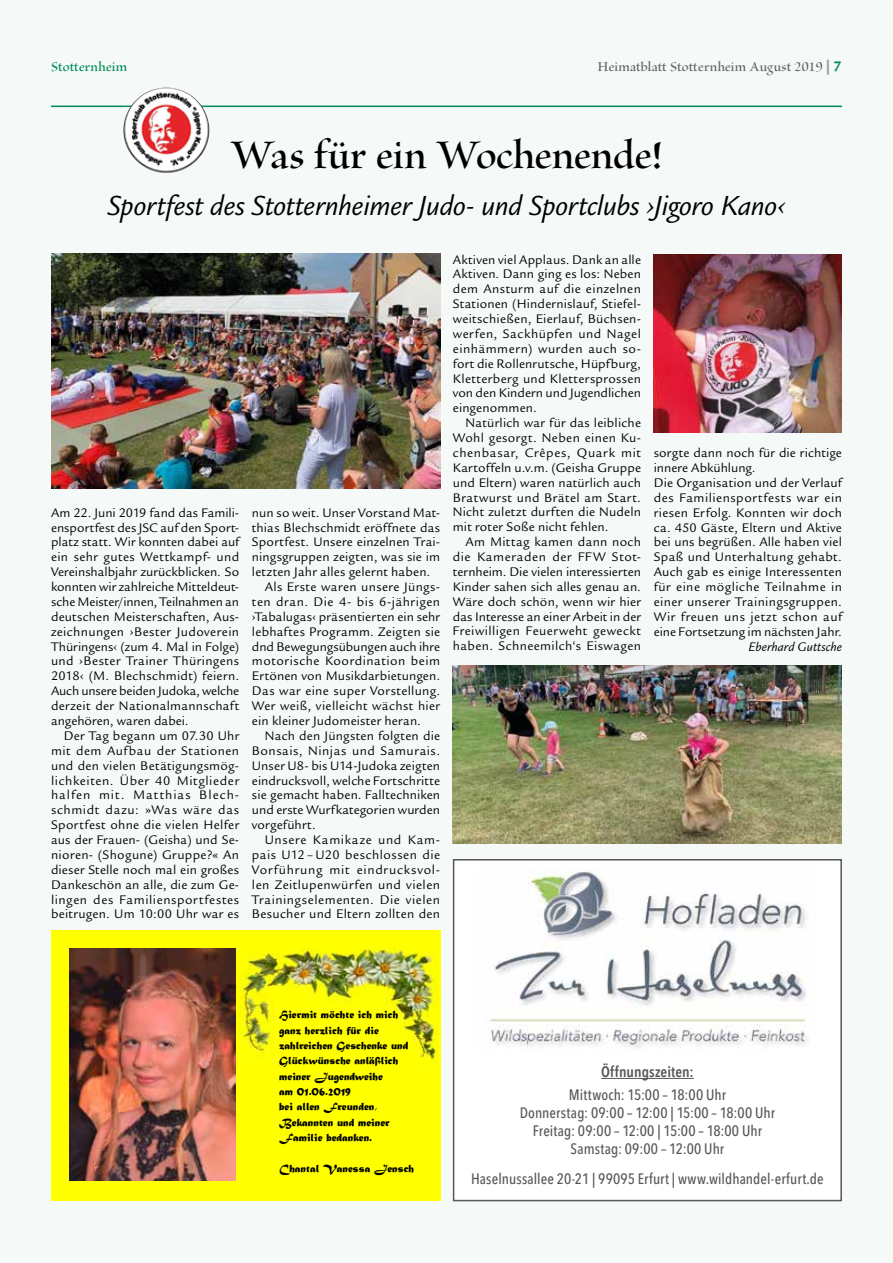
<style>
.page{position:relative;width:893px;height:1263px;background:#f5f9f7}
.page>*{position:absolute;margin:0;border:0;box-sizing:border-box;transform-origin:0 0}
.t1{font:45px "Brioso Pro Semibold Disp";letter-spacing:-.005em;color:#000}
.t2{font:italic 30px "Legacy Sans Std";letter-spacing:-.01em;color:#000}
.t3{font:500 condensed 15px/18px "Avenir Next LT Pro";letter-spacing:.005em;color:#575756;text-align:center}
.t4{font:15px "Brioso Pro Semibold Disp";letter-spacing:.01em;color:#646363}
.t5{font:600 condensed 15px "Avenir Next LT Pro";letter-spacing:.005em;color:#575756}
.t6{font:15px "Brioso Pro Semibold Disp";letter-spacing:.015em;color:#008d58}
.t7{font:13.5px/14.9px "Legacy Sans Std";letter-spacing:.02em;color:#000;text-align:justify}
.t8{font:13.5px "Legacy Sans Std";letter-spacing:.045em;color:#000}
.t9{font:13.5px "Legacy Sans Std";color:#000}
.t10{font:13.5px "Legacy Sans Std";letter-spacing:.04em;color:#000}
.t11{font:13.5px "Legacy Sans Std";letter-spacing:.055em;color:#000}
.t12{font:13.5px "Legacy Sans Std";letter-spacing:.05em;color:#000}
.t13{font:italic 13.5px "Legacy Sans Std";letter-spacing:.005em;color:#000}
.t14{font:600 11.55px/15.3px "Matura MT Script Capitals";color:#000}
.s1{font-family:"Legacy Sans Std";font-weight:700;color:#9d9d9c}
.s2{font-family:"Legacy Sans Std";font-weight:700;color:#008d58}
</style>
<div class="page">
<div style="left:51px;top:930px;width:389px;height:271px;background:#ff0"></div>
<img style="left:70px;top:948px;width:165px;height:232px">
<img style="left:240px;top:949px;width:197px;height:115px">
<img style="left:51px;top:254px;width:389px;height:234px">
<img style="left:453px;top:665px;width:389px;height:178px">
<img style="left:654px;top:255px;width:188px;height:177px">
<div style="left:454px;top:860px;width:387px;height:340px;background:#fff"></div>
<div style="left:453px;top:859px;width:389px;height:342px;border:2px solid #575756"></div>
<img style="left:489px;top:869px;width:319px;height:181px">
<hr style="left:601px;top:1078px;width:93px;height:1px;background:#575756">
<hr style="left:51px;top:106px;width:791px;height:1px;background:#008d58">
<img style="left:123px;top:88px;width:86px;height:86px;border-radius:43px">
<p class="t6" style="left:51px;top:59px;width:78px">Stotternheim</p>
<p class="t4" style="left:597px;top:59px;width:246px">Heimatblatt Stotternheim August 2019 <span class="s1">|</span><span class="s2">7</span></p>
<h1 class="t1" style="left:231px;top:131px;width:433px">Was für ein Wochenende!</h1>
<h2 class="t2" style="left:107px;top:189px;width:679px">Sportfest des Stotternheimer Judo- und Sportclubs ›Jigoro Kano‹</h2>
<p class="t7" style="left:51px;top:505px;width:190px">Am 22. Juni 2019 fand das Famili&shy;ensportfest des JSC auf den Sport&shy;platz statt. Wir konnten dabei auf ein sehr gutes Wettkampf- und Vereinshalbjahr zurückblicken. So konnten wir zahlreiche Mitteldeut&shy;sche Meister/innen, Teilnahmen an deutschen Meisterschaften, Aus&shy;zeichnungen ›Bester Judoverein Thüringens‹ (zum 4. Mal in Folge) und ›Bester Trainer Thüringens 2018‹ (M. Blechschmidt) feiern.<br>Auch unsere beiden Judoka, welche derzeit der Nationalmannschaft angehören, waren dabei.</p>
<p class="t7" style="left:51px;top:728px;width:190px;text-indent:13px">Der Tag begann um 07.30 Uhr mit dem Aufbau der Stationen und den vielen Betätigungsmög&shy;lichkeiten. Über 40 Mitglieder halfen mit. Matthias Blech&shy;schmidt dazu: »Was wäre das Sportfest ohne die vielen Helfer aus der Frauen- (Geisha) und Se&shy;nioren- (Shogune) Gruppe?« An dieser Stelle noch mal ein großes Dankeschön an alle, die zum Ge&shy;lingen des Familiensportfestes beitrugen. Um 10:00 Uhr war es</p>
<p class="t7" style="left:252px;top:505px;width:190px">nun so weit. Unser Vorstand Mat-</p>
<p class="t7" style="left:252px;top:520px;width:190px">thias Blechschmidt eröffnete das</p>
<p class="t7" style="left:252px;top:535px;width:190px">Sportfest. Unsere einzelnen Trai-</p>
<p class="t7" style="left:252px;top:550px;width:190px">ningsgruppen zeigten, was sie im</p>
<p class="t7" style="left:252px;top:565px;width:180px">letzten Jahr alles gelernt haben.</p>
<p class="t7" style="left:265px;top:579px;width:177px">Als Erste waren unsere Jüngs-</p>
<p class="t7" style="left:252px;top:594px;width:190px">ten dran. Die 4- bis 6-jährigen</p>
<p class="t7" style="left:252px;top:609px;width:190px">›Tabalugas‹ präsentierten ein sehr</p>
<p class="t7" style="left:252px;top:624px;width:190px">lebhaftes Programm. Zeigten sie</p>
<p class="t9" style="left:252px;top:639px;width:190px">dnd Bewegungsübungen auch ihre</p>
<p class="t10" style="left:252px;top:654px;width:190px">motorische Koordination beim</p>
<p class="t7" style="left:252px;top:669px;width:190px">Ertönen von Musikdarbietungen.</p>
<p class="t7" style="left:252px;top:684px;width:190px">Das war eine super Vorstellung.</p>
<p class="t7" style="left:252px;top:698px;width:190px">Wer weiß, vielleicht wächst hier</p>
<p class="t7" style="left:252px;top:713px;width:171px">ein kleiner Judomeister heran.</p>
<p class="t7" style="left:265px;top:728px;width:177px">Nach den Jüngsten folgten die</p>
<p class="t7" style="left:252px;top:743px;width:190px">Bonsais, Ninjas und Samurais.</p>
<p class="t7" style="left:252px;top:758px;width:190px">Unser U8- bis U14-Judoka zeigten</p>
<p class="t7" style="left:252px;top:773px;width:190px">eindrucksvoll, welche Fortschritte</p>
<p class="t7" style="left:252px;top:788px;width:190px">sie gemacht haben. Falltechniken</p>
<p class="t7" style="left:252px;top:803px;width:190px">und erste Wurfkategorien wurden</p>
<p class="t7" style="left:252px;top:817px;width:65px">vorgeführt.</p>
<p class="t12" style="left:265px;top:832px;width:177px">Unsere Kamikaze und Kam-</p>
<p class="t7" style="left:252px;top:847px;width:190px">pais U12 – U20 beschlossen die</p>
<p class="t11" style="left:252px;top:862px;width:190px">Vorführung mit eindrucksvol-</p>
<p class="t7" style="left:252px;top:877px;width:190px">len Zeitlupenwürfen und vielen</p>
<p class="t8" style="left:252px;top:892px;width:190px">Trainingselementen. Die vielen</p>
<p class="t7" style="left:252px;top:907px;width:190px">Besucher und Eltern zollten den</p>
<p class="t7" style="left:453px;top:252px;width:190px">Aktiven viel Applaus. Dank an alle Aktiven. Dann ging es los: Neben dem Ansturm auf die einzelnen Stationen (Hindernislauf, Stiefel&shy;weitschießen, Eierlauf, Büchsen&shy;werfen, Sackhüpfen und Nagel einhämmern) wurden auch so&shy;fort die Rollenrutsche, Hüpfburg, Kletterberg und Klettersprossen von den Kindern und Jugendlichen eingenommen.</p>
<p class="t7" style="left:453px;top:416px;width:190px;text-indent:13px">Natürlich war für das leibliche Wohl gesorgt. Neben einen Ku&shy;chenbasar, Crêpes, Quark mit Kartoffeln u.v.m. (Geisha Gruppe und Eltern) waren natürlich auch Bratwurst und Brätel am Start.<br>Nicht zuletzt durften die Nudeln mit roter Soße nicht fehlen.</p>
<p class="t7" style="left:453px;top:535px;width:190px;text-indent:13px">Am Mittag kamen dann noch die Kameraden der FFW Stot&shy;ternheim. Die vielen interessierten Kinder sahen sich alles genau an.<br>Wäre doch schön, wenn wir hier das Interesse an einer Arbeit in der Freiwilligen Feuerweht geweckt haben. Schneemilch‘s Eiswagen</p>
<p class="t7" style="left:654px;top:446px;width:190px;text-align:left">sorgte dann noch für die richtige innere Abkühlung.<br>Die Organisation und der Verlauf des Familiensportfests war ein riesen Erfolg. Konnten wir doch ca. 450 Gäste, Eltern und Aktive bei uns begrüßen. Alle haben viel<br>Spaß und Unterhaltung gehabt.<br>Auch gab es einige Interessenten für eine mögliche Teilnahme in einer unserer Trainingsgruppen.<br>Wir freuen uns jetzt schon auf eine Fortsetzung im nächsten Jahr.</p>
<p class="t13" style="left:749px;top:639px;width:95px">Eberhard Guttsche</p>
<p class="t14" style="left:279px;top:1008px;width:131px">Hiermit möchte ich mich ganz herzlich für die zahlreichen Geschenke und<br>Glückwünsche anläßlich meiner Jugendweihe<br>am 01.06.2019<br>bei allen Freunden,<br>Bekannten und meiner<br>Familie bedanken.</p>
<p class="t14" style="left:279px;top:1162px;width:136px">Chantal Vanessa Jensch</p>
<p class="t5" style="left:601px;top:1063px;width:94px">Öffnungszeiten:</p>
<p class="t3" style="left:520px;top:1085px;width:257px">Mittwoch: 15:00 – 18:00 Uhr<br>Donnerstag: 09:00 – 12:00 | 15:00 – 18:00 Uhr Freitag: 09:00 – 12:00 | 15:00 – 18:00 Uhr Samstag: 09:00 – 12:00 Uhr</p>
<p class="t3" style="left:471px;top:1170px;width:354px">Haselnussallee 20-21 | 99095 Erfurt | www.wildhandel-erfurt.de</p>
</div>
